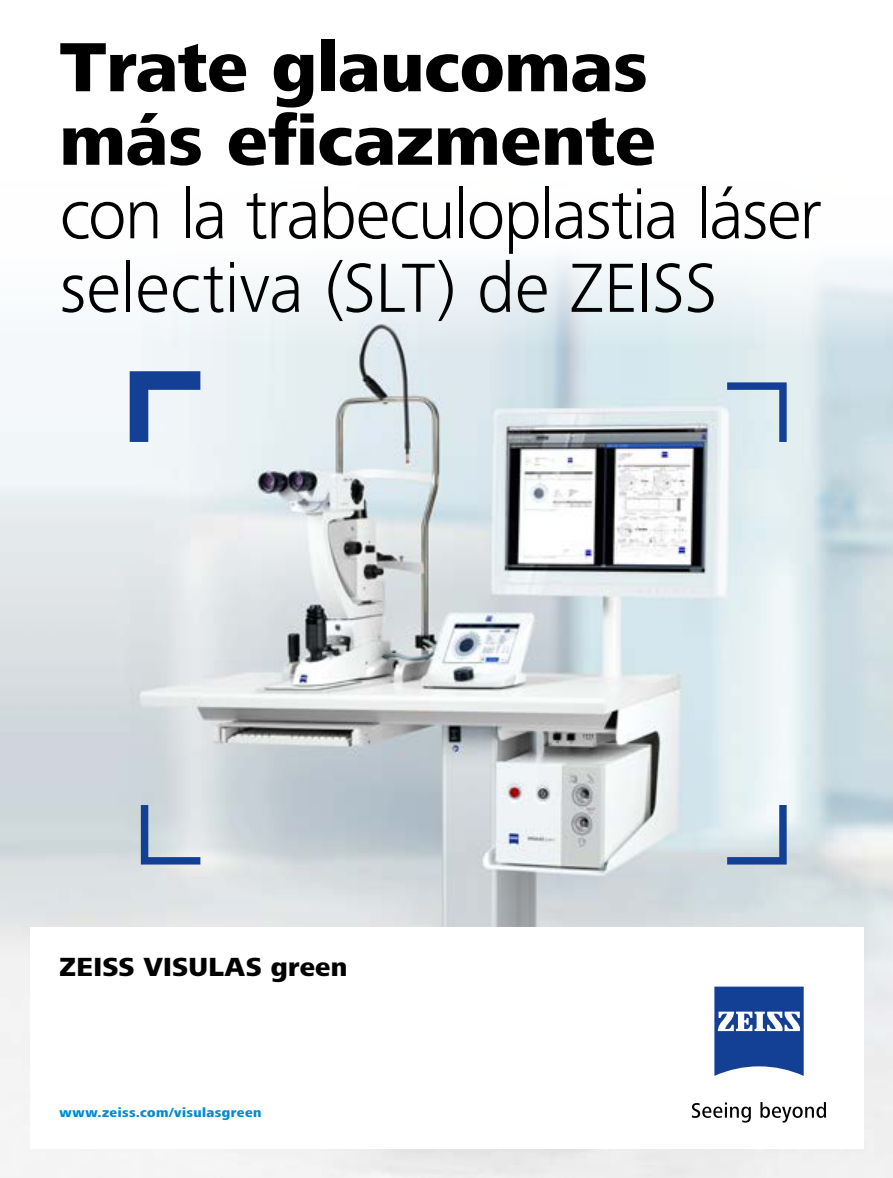
<style>
.page{position:relative;width:893px;height:1178px;background:#fff}
.page>*{position:absolute;margin:0;border:0;box-sizing:border-box;transform-origin:0 0}
.t1{font:300 72px/73.5px "ZEISS Frutiger Next W1 G";letter-spacing:-.025em;color:#000}
.t2{font:800 72px/73.5px "ZEISS Frutiger Next W1 G";letter-spacing:-.005em;color:#000}
.t3{font:800 27px "ZEISS Frutiger Next W1 G";letter-spacing:.01em;color:#000}
.t4{font:800 13.5px "ZEISS Frutiger Next W1 G";letter-spacing:.03em;color:#008bd2}
</style>
<div class="page">
<img style="left:0;top:257px;width:893px;height:921px">
<div style="left:30px;top:927px;width:833px;height:221px;background:#fff"></div>
<svg style="left:714px;top:986px;width:90px;height:90px"></svg>
<svg style="left:692px;top:1102px;width:59px;height:20px"></svg>
<svg style="left:760px;top:1102px;width:66px;height:20px"></svg>
<svg style="left:130px;top:371px;width:70px;height:71px"></svg>
<svg style="left:141px;top:805px;width:59px;height:59px;background:#acbbd0"></svg>
<svg style="left:727px;top:382px;width:60px;height:60px;background:#afc4da"></svg>
<svg style="left:727px;top:805px;width:60px;height:59px;background:#b3c5da"></svg>
<p class="t2" style="left:60px;top:27px;width:598px">Trate glaucomas más eficazmente</p>
<p class="t1" style="left:60px;top:174px;width:764px">con la trabeculoplastia láser selectiva (SLT) de ZEISS</p>
<p class="t3" style="left:60px;top:948px;width:290px">ZEISS VISULAS green</p>
<p class="t4" style="left:60px;top:1103px;width:203px">www.zeiss.com/visulasgreen</p>
</div>
